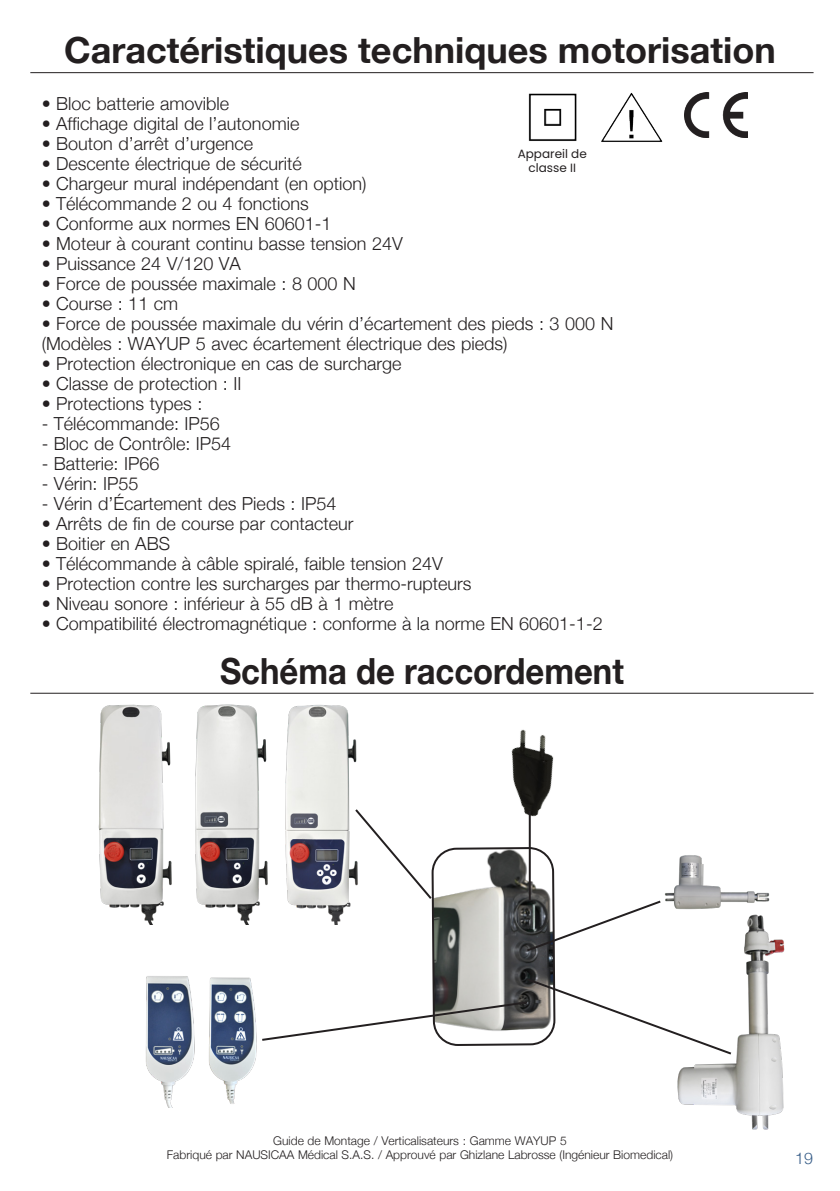
<style>
.page{position:relative;width:840px;height:1191px;background:#fff}
.page>*{position:absolute;margin:0;border:0;box-sizing:border-box;transform-origin:0 0}
.t1{font:700 36px "Helvetica Neue";color:#231f20}
.t2{font:700 36px "Helvetica Neue";color:#231f20;scale:.91 1}
.Normal_e{font:300 18px "Helvetica Neue";color:#231f20}
.t3{font:300 16px "Helvetica Neue";color:#375d88}
.Normal_e-2{font:300 12px "Helvetica Neue";color:#231f20}
.t4{font:12px "Poppins";color:#231f20}
</style>
<div class="page">
<img style="left:528px;top:93px;width:49px;height:48px">
<img style="left:601px;top:92px;width:62px;height:50px">
<img style="left:684px;top:92px;width:63px;height:45px">
<hr style="left:30px;top:72px;width:783px;height:1px;background:#231f20">
<hr style="left:30px;top:693px;width:783px;height:1px;background:#231f20">
<img style="left:511px;top:729px;width:43px;height:78px">
<svg style="left:262px;top:807px;width:405px;height:239px"></svg>
<img style="left:195px;top:704px;width:166px;height:220px">
<img style="left:98px;top:704px;width:74px;height:220px">
<img style="left:209px;top:977px;width:48px;height:127px">
<img style="left:145px;top:976px;width:50px;height:131px">
<img style="left:667px;top:916px;width:118px;height:214px">
<img style="left:661px;top:853px;width:109px;height:63px">
<p class="t1" style="left:64px;top:28px;width:713px">Caractéristiques techniques motorisation</p>
<p class="Normal_e" style="left:42px;top:89px;width:189px">• Bloc batterie amovible</p>
<p class="Normal_e" style="left:42px;top:109px;width:259px">• Affichage digital de l’autonomie</p>
<p class="Normal_e" style="left:42px;top:129px;width:213px">• Bouton d’arrêt d’urgence</p>
<p class="Normal_e" style="left:42px;top:149px;width:261px">• Descente électrique de sécurité</p>
<p class="Normal_e" style="left:42px;top:169px;width:326px">• Chargeur mural indépendant (en option)</p>
<p class="Normal_e" style="left:42px;top:189px;width:268px">• Télécommande 2 ou 4 fonctions</p>
<p class="Normal_e" style="left:42px;top:209px;width:291px">• Conforme aux normes EN 60601-1</p>
<p class="Normal_e" style="left:42px;top:229px;width:362px">• Moteur à courant continu basse tension 24V</p>
<p class="Normal_e" style="left:42px;top:249px;width:201px">• Puissance 24 V/120 VA</p>
<p class="Normal_e" style="left:42px;top:269px;width:315px">• Force de poussée maximale : 8 000 N</p>
<p class="Normal_e" style="left:42px;top:289px;width:138px">• Course : 11 cm</p>
<p class="Normal_e" style="left:42px;top:309px;width:573px">• Force de poussée maximale du vérin d’écartement des pieds : 3 000 N</p>
<p class="Normal_e" style="left:42px;top:329px;width:467px">(Modèles : WAYUP 5 avec écartement électrique des pieds)</p>
<p class="Normal_e" style="left:42px;top:349px;width:361px">• Protection électronique en cas de surcharge</p>
<p class="Normal_e" style="left:42px;top:369px;width:201px">• Classe de protection : II</p>
<p class="Normal_e" style="left:42px;top:389px;width:162px">• Protections types :</p>
<p class="Normal_e" style="left:42px;top:409px;width:180px">- Télécommande: IP56</p>
<p class="Normal_e" style="left:42px;top:429px;width:191px">- Bloc de Contrôle: IP54</p>
<p class="Normal_e" style="left:42px;top:449px;width:119px">- Batterie: IP66</p>
<p class="Normal_e" style="left:42px;top:469px;width:98px">- Vérin: IP55</p>
<p class="Normal_e" style="left:42px;top:489px;width:296px">- Vérin d’Écartement des Pieds : IP54</p>
<p class="Normal_e" style="left:42px;top:509px;width:313px">• Arrêts de fin de course par contacteur</p>
<p class="Normal_e" style="left:42px;top:529px;width:130px">• Boitier en ABS</p>
<p class="Normal_e" style="left:42px;top:549px;width:402px">• Télécommande à câble spiralé, faible tension 24V</p>
<p class="Normal_e" style="left:42px;top:569px;width:431px">• Protection contre les surcharges par thermo-rupteurs</p>
<p class="Normal_e" style="left:42px;top:589px;width:353px">• Niveau sonore : inférieur à 55 dB à 1 mètre</p>
<p class="Normal_e" style="left:42px;top:609px;width:562px">• Compatibilité électromagnétique : conforme à la norme EN 60601-1-2</p>
<p class="t4" style="left:517px;top:146px;width:70px">Appareil de</p>
<p class="t4" style="left:528px;top:161px;width:49px">classe II</p>
<p class="t2" style="left:220px;top:649px;width:445px">Schéma de raccordement</p>
<p class="Normal_e-2" style="left:273px;top:1130px;width:295px">Guide de Montage / Verticalisateurs : Gamme WAYUP 5</p>
<p class="Normal_e-2" style="left:167px;top:1145px;width:507px">Fabriqué par NAUSICAA Médical S.A.S. / Approuvé par Ghizlane Labrosse (Ingénieur Biomedical)</p>
<p class="t3" style="left:794px;top:1145px;width:19px">19</p>
</div>
